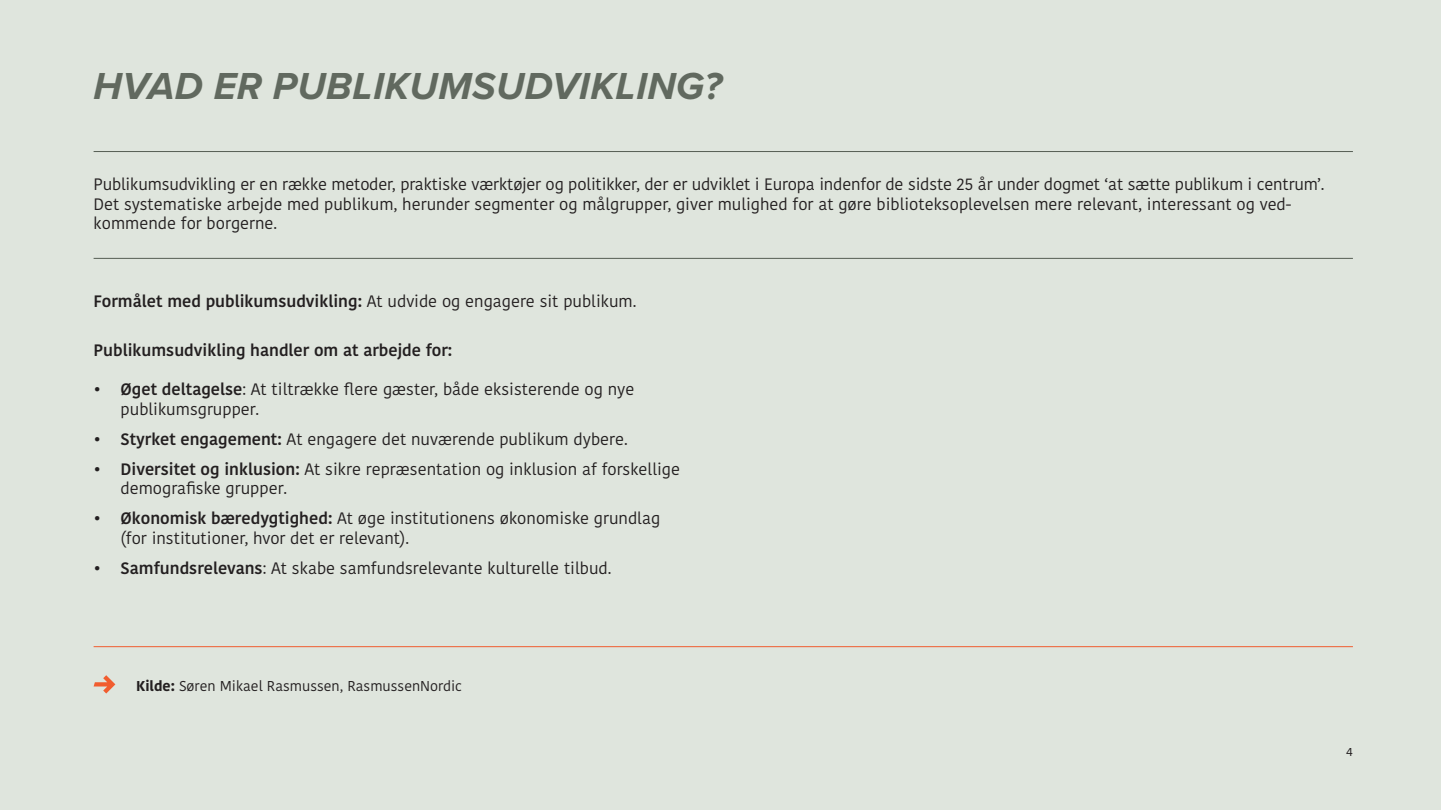
<style>
.page{position:relative;width:1441px;height:810px;background:#fff}
.page>*{position:absolute;margin:0;border:0;box-sizing:border-box;transform-origin:0 0}
.t1{font:italic 700 39px "Proxima Nova";letter-spacing:.01em;color:#61695f}
.No_Baseline{font:16.5px/19.5px "Kohinoor Bangla";color:#231f20}
.No_Baseline-2{font:600 16.5px "Kohinoor Bangla";color:#231f20}
.t2{font:14.25px "Kohinoor Bangla";color:#231f20}
.t3{font:12px "Proxima Nova";color:#231f20}
.s1{font-weight:400}
.s2{font-weight:600}
.s3{font-weight:700}
</style>
<div class="page">
<div style="left:0;top:0;width:1440px;height:810px;background:#dfe5dd"></div>
<hr style="left:94px;top:151px;width:1258px;height:1px;background:#555d53">
<hr style="left:94px;top:258px;width:1258px;height:1px;background:#555d53">
<svg style="left:94px;top:675px;width:21px;height:19px"></svg>
<hr style="left:94px;top:646px;width:1258px;height:1px;background:#f05e30">
<p class="t1" style="left:94px;top:57px;width:630px">HVAD ER PUBLIKUMSUDVIKLING?</p>
<p class="No_Baseline" style="left:94px;top:174px;width:1232px">Publikumsudvikling er en række metoder, praktiske værktøjer og politikker, der er udviklet i Europa indenfor de sidste 25 år under dogmet ‘at sætte publikum i centrum’.<br>Det systematiske arbejde med publikum, herunder segmenter og målgrupper, giver mulighed for at gøre biblioteksoplevelsen mere relevant, interessant og ved&shy;kommende for borgerne.</p>
<p class="No_Baseline-2" style="left:94px;top:287px;width:544px">Formålet med publikumsudvikling: <span class="s1">At udvide og engagere sit publikum.</span></p>
<p class="No_Baseline-2" style="left:94px;top:337px;width:360px">Publikumsudvikling handler om at arbejde for:</p>
<p class="No_Baseline" style="left:121px;top:380px;width:515px;text-indent:-27px"><span class="s2">• Øget deltagelse</span>: At tiltrække flere gæster, både eksisterende og nye publikumsgrupper.</p>
<p class="No_Baseline" style="left:94px;top:429px;width:535px"><span class="s2">• Styrket engagement:</span> At engagere det nuværende publikum dybere.</p>
<p class="No_Baseline" style="left:121px;top:459px;width:561px;text-indent:-27px"><span class="s2">• Diversitet og inklusion:</span> At sikre repræsentation og inklusion af forskellige demografiske grupper.</p>
<p class="No_Baseline" style="left:121px;top:509px;width:541px;text-indent:-27px"><span class="s2">• Økonomisk bæredygtighed:</span> At øge institutionens økonomiske grundlag (for institutioner, hvor det er relevant).</p>
<p class="No_Baseline" style="left:94px;top:558px;width:519px"><span class="s2">• Samfundsrelevans</span>: At skabe samfundsrelevante kulturelle tilbud.</p>
<p class="t2" style="left:136px;top:675px;width:327px"><span class="s3">Kilde:</span> Søren Mikael Rasmussen, RasmussenNordic</p>
<p class="t3" style="left:1345px;top:743px;width:8px">4</p>
</div>
